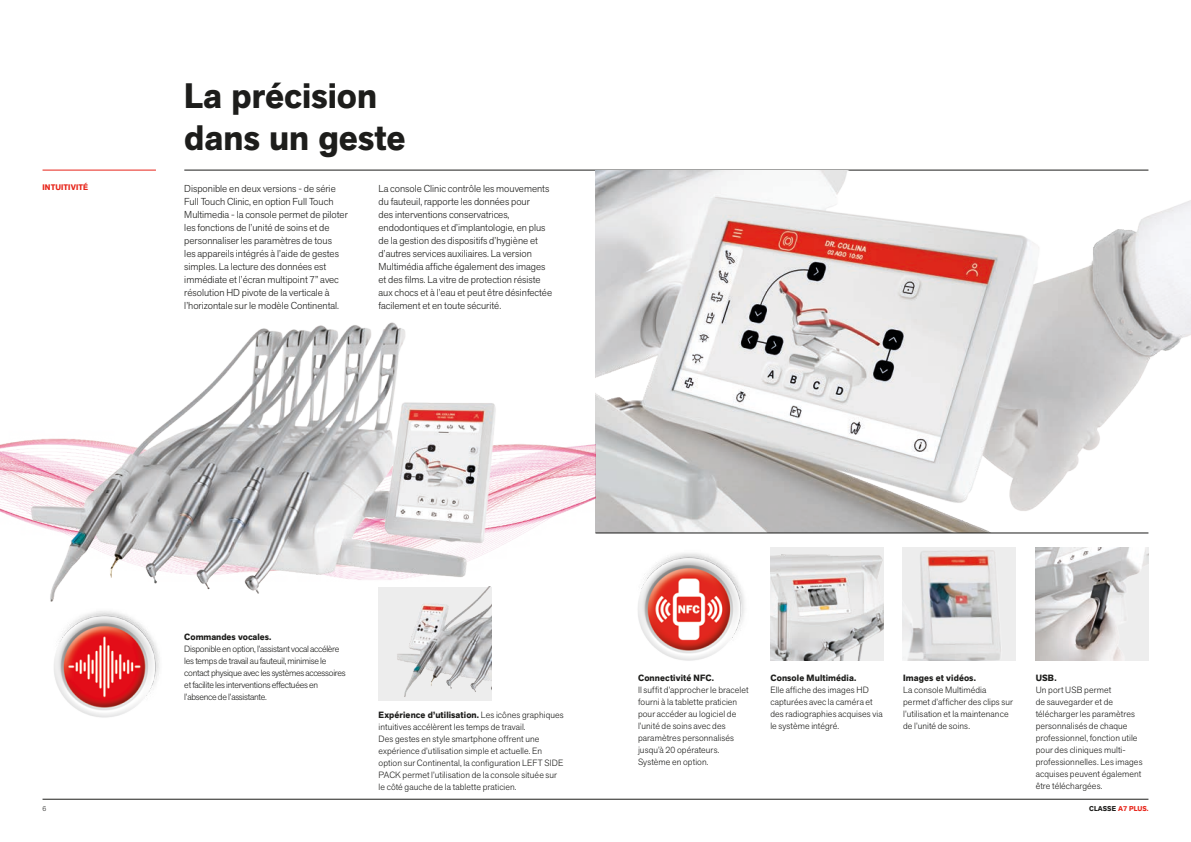
<style>
.page{position:relative;width:1191px;height:842px;background:#fff}
.page>*{position:absolute;margin:0;border:0;box-sizing:border-box;transform-origin:0 0}
.t1{font:700 35px/42px "Akzid Grtsk Next";color:#1d1d1b}
.t2{font:300 10px/13px "Akzid Grtsk Next";color:#1d1d1b}
.t3{font:300 9px/12px "Akzid Grtsk Next";letter-spacing:.01em;color:#1d1d1b}
.t4{font:300 9px/12px "Akzid Grtsk Next";letter-spacing:-.025em;color:#1d1d1b}
.t5{font:700 9px "Akzid Grtsk Next";letter-spacing:.01em;color:#1d1d1b}
.t6{font:700 8px "Akzid Grtsk Next";letter-spacing:.01em;color:#e72419}
.t7{font:700 7px "Akzid Grtsk Next";letter-spacing:.01em;color:#e72419}
.t8{font:300 7px "Akzid Grtsk Next";color:#1d1d1b}
.s1{font-weight:700}
.s2{color:#1d1d1b}
</style>
<div class="page">
<hr style="left:184px;top:170px;width:964px;height:1px;background:#1d1d1b">
<hr style="left:43px;top:799px;width:1105px;height:1px;background:#1d1d1b">
<hr style="left:43px;top:170px;width:113px;height:1px;background:#e72419">
<img style="left:608px;top:169px;width:583px;height:404px">
<img style="left:595px;top:170px;width:530px;height:363px">
<img style="left:0;top:441px;width:595px;height:93px">
<hr style="left:595px;top:533px;width:553px;height:1px;background:#1d1d1b">
<img style="left:379px;top:618px;width:113px;height:82px">
<img style="left:1035px;top:547px;width:113px;height:114px">
<img style="left:20px;top:322px;width:502px;height:296px">
<img style="left:902px;top:547px;width:114px;height:113px">
<img style="left:770px;top:547px;width:113px;height:113px">
<img style="left:40px;top:600px;width:142px;height:118px">
<img style="left:622px;top:546px;width:142px;height:115px">
<h1 class="t1" style="left:184px;top:75px;width:223px">La précision dans un geste</h1>
<p class="t6" style="left:43px;top:182px;width:47px">INTUITIVITÉ</p>
<p class="t2" style="left:184px;top:182px;width:165px">Disponible en deux versions - de série Full Touch Clinic, en option Full Touch Multimedia - la console permet de piloter les fonctions de l’unité de soins et de personnaliser les paramètres de tous<br>les appareils intégrés à l’aide de gestes simples. La lecture des données est immédiate et l’écran multipoint 7” avec résolution HD pivote de la verticale à l’horizontale sur le modèle Continental.</p>
<p class="t2" style="left:378px;top:182px;width:175px">La console Clinic contrôle les mouvements du fauteuil, rapporte les données pour<br>des interventions conservatrices, endodontiques et d’implantologie, en plus de la gestion des dispositifs d’hygiène et d’autres services auxiliaires. La version Multimédia affiche également des images et des films. La vitre de protection résiste aux chocs et à l’eau et peut être désinfectée facilement et en toute sécurité.</p>
<p class="t5" style="left:184px;top:631px;width:88px">Commandes vocales.</p>
<p class="t4" style="left:184px;top:643px;width:163px">Disponible en option, l’assistant vocal accélère les temps de travail au fauteuil, minimise le contact physique avec les systèmes accessoires et facilite les interventions effectuées en l’absence de l’assistante.</p>
<p class="t3" style="left:378px;top:709px;width:187px"><span class="s1">Expérience d’utilisation.</span> Les icônes graphiques intuitives accélèrent les temps de travail.<br>Des gestes en style smartphone offrent une expérience d’utilisation simple et actuelle. En option sur Continental, la configuration LEFT SIDE PACK permet l’utilisation de la console située sur le côté gauche de la tablette praticien.</p>
<p class="t5" style="left:638px;top:672px;width:78px">Connectivité NFC.</p>
<p class="t3" style="left:638px;top:684px;width:112px">Il suffit d’approcher le bracelet fourni à la tablette praticien pour accéder au logiciel de l’unité de soins avec des paramètres personnalisés jusqu’à 20 opérateurs.<br>Système en option.</p>
<p class="t5" style="left:770px;top:672px;width:87px">Console Multimédia.</p>
<p class="t3" style="left:770px;top:684px;width:114px">Elle affiche des images HD capturées avec la caméra et des radiographies acquises via le système intégré.</p>
<p class="t5" style="left:903px;top:672px;width:74px">Images et vidéos.</p>
<p class="t3" style="left:903px;top:684px;width:111px">La console Multimédia permet d’afficher des clips sur l’utilisation et la maintenance de l’unité de soins.</p>
<p class="t5" style="left:1035px;top:672px;width:22px">USB.</p>
<p class="t3" style="left:1035px;top:684px;width:108px">Un port USB permet<br>de sauvegarder et de télécharger les paramètres personnalisés de chaque professionnel, fonction utile pour des cliniques multi&shy;professionnelles. Les images acquises peuvent également être téléchargées.</p>
<p class="t8" style="left:43px;top:804px;width:5px">6</p>
<p class="t7" style="left:1089px;top:804px;width:61px"><span class="s2">CLASSE</span> A7 PLUS.</p>
</div>
